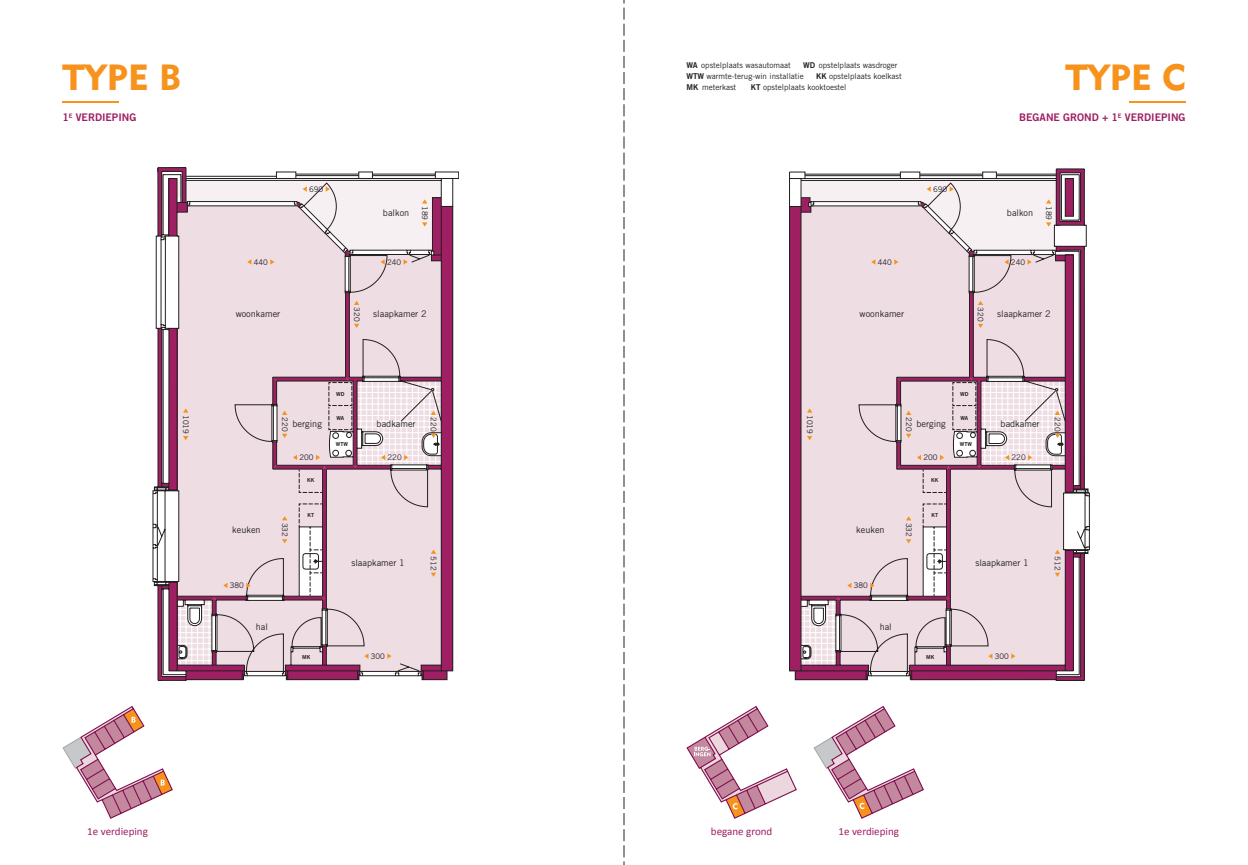
<style>
.page{position:relative;width:1248px;height:865px;background:#fff}
.page>*{position:absolute;margin:0;border:0;box-sizing:border-box;transform-origin:0 0}
.t1{font:36px "Geometric 415 BT Black A";color:#f7931d}
.t2{font:11px "Calibri";color:#9e1f62}
.t3{font:10.5px "Trade Gothic LT Std Bd 2";color:#9e1f62}
.t4{font:9.1px "Trade Gothic LT Std";color:#231f20}
.t5{font:8px/11px "Trade Gothic LT Std";color:#231f20}
.t6{font:7.7px "Trade Gothic LT Std";color:#231f20}
.t7{font:5.5px "Trade Gothic LT Std Bd 2";color:#231f20}
.s1{font-family:"Trade Gothic LT Std Bd 2"}
</style>
<div class="page">
<hr style="left:62px;top:101px;width:57px;height:1px;background:#f7931d">
<hr style="left:1128px;top:101px;width:57px;height:1px;background:#f7931d">
<svg style="left:789px;top:169px;width:300px;height:511px"></svg>
<svg style="left:806px;top:408px;width:6px;height:4px"></svg>
<svg style="left:806px;top:436px;width:6px;height:4px"></svg>
<svg style="left:847px;top:582px;width:4px;height:6px"></svg>
<svg style="left:870px;top:582px;width:4px;height:6px"></svg>
<svg style="left:1054px;top:549px;width:6px;height:5px"></svg>
<svg style="left:1054px;top:572px;width:6px;height:5px"></svg>
<svg style="left:1054px;top:411px;width:6px;height:4px"></svg>
<svg style="left:1045px;top:433px;width:20px;height:23px"></svg>
<svg style="left:988px;top:653px;width:4px;height:6px"></svg>
<svg style="left:1011px;top:653px;width:4px;height:6px"></svg>
<svg style="left:1027px;top:455px;width:5px;height:5px"></svg>
<svg style="left:896px;top:292px;width:118px;height:319px"></svg>
<svg style="left:800px;top:180px;width:260px;height:85px"></svg>
<svg style="left:153px;top:167px;width:306px;height:513px"></svg>
<svg style="left:183px;top:408px;width:5px;height:4px"></svg>
<svg style="left:183px;top:436px;width:5px;height:4px"></svg>
<svg style="left:223px;top:582px;width:4px;height:6px"></svg>
<svg style="left:246px;top:582px;width:4px;height:6px"></svg>
<svg style="left:431px;top:549px;width:5px;height:5px"></svg>
<svg style="left:431px;top:572px;width:5px;height:5px"></svg>
<svg style="left:431px;top:411px;width:5px;height:4px"></svg>
<svg style="left:422px;top:433px;width:19px;height:22px"></svg>
<svg style="left:364px;top:653px;width:4px;height:5px"></svg>
<svg style="left:387px;top:653px;width:4px;height:5px"></svg>
<svg style="left:404px;top:455px;width:4px;height:5px"></svg>
<svg style="left:273px;top:292px;width:117px;height:319px"></svg>
<svg style="left:177px;top:180px;width:264px;height:85px"></svg>
<svg style="left:813px;top:705px;width:111px;height:114px"></svg>
<svg style="left:62px;top:705px;width:111px;height:114px"></svg>
<svg style="left:686px;top:705px;width:111px;height:114px"></svg>
<svg style="left:623px;top:0;width:1px;height:865px"></svg>
<h1 class="t1" style="left:62px;top:55px;width:120px">TYPE B</h1>
<h3 class="t3" style="left:62px;top:111px;width:76px">1<sup>E</sup> VERDIEPING</h3>
<p class="t6" style="left:190px;top:415px;width:20px;rotate:90deg">1019</p>
<p class="t6" style="left:254px;top:257px;width:16px">440</p>
<p class="t6" style="left:309px;top:184px;width:16px">690</p>
<p class="t4" style="left:383px;top:207px;width:28px">balkon</p>
<p class="t6" style="left:429px;top:206px;width:16px;rotate:90deg">189</p>
<p class="t6" style="left:387px;top:257px;width:16px">240</p>
<p class="t6" style="left:361px;top:307px;width:16px;rotate:90deg">320</p>
<p class="t4" style="left:236px;top:308px;width:46px">woonkamer</p>
<p class="t4" style="left:373px;top:308px;width:55px">slaapkamer 2</p>
<p class="t4" style="left:232px;top:524px;width:30px">keuken</p>
<p class="t6" style="left:230px;top:580px;width:16px">380</p>
<p class="t4" style="left:256px;top:621px;width:14px">hal</p>
<p class="t7" style="left:336px;top:391px;width:10px">WD</p>
<p class="t7" style="left:336px;top:414px;width:9px">WA</p>
<p class="t7" style="left:336px;top:441px;width:14px">WTW</p>
<p class="t6" style="left:289px;top:417px;width:16px;rotate:90deg">220</p>
<p class="t4" style="left:292px;top:418px;width:31px">berging</p>
<p class="t4" style="left:376px;top:418px;width:40px">badkamer</p>
<p class="t6" style="left:299px;top:452px;width:16px">200</p>
<p class="t6" style="left:387px;top:452px;width:16px">220</p>
<p class="t6" style="left:289px;top:522px;width:16px;rotate:90deg">332</p>
<p class="t7" style="left:307px;top:476px;width:9px">KK</p>
<p class="t7" style="left:307px;top:512px;width:8px">KT</p>
<p class="t7" style="left:302px;top:653px;width:10px">MK</p>
<p class="t4" style="left:351px;top:557px;width:55px">slaapkamer 1</p>
<p class="t6" style="left:371px;top:651px;width:16px">300</p>
<p class="t6" style="left:438px;top:417px;width:16px;rotate:90deg">220</p>
<p class="t6" style="left:438px;top:556px;width:16px;rotate:90deg">512</p>
<p class="t5" style="left:686px;top:60px;width:106px"><span class="s1">WA</span> opstelplaats wasautomaat</p>
<p class="t5" style="left:686px;top:60px;width:213px;text-indent:117px"><span class="s1">WD</span> opstelplaats wasdroger<br><span class="s1">WTW</span> warmte-terug-win installatie</p>
<p class="t5" style="left:816px;top:71px;width:87px"><span class="s1">KK</span> opstelplaats koelkast</p>
<p class="t5" style="left:686px;top:82px;width:51px"><span class="s1">MK</span> meterkast</p>
<p class="t5" style="left:750px;top:82px;width:97px"><span class="s1">KT</span> opstelplaats kooktoestel</p>
<p class="t6" style="left:877px;top:257px;width:16px">440</p>
<p class="t6" style="left:933px;top:184px;width:16px">690</p>
<h1 class="t1" style="left:1065px;top:55px;width:122px">TYPE C</h1>
<h3 class="t3" style="left:1019px;top:111px;width:168px">BEGANE GROND + 1<sup>E</sup> VERDIEPING</h3>
<p class="t4" style="left:1006px;top:207px;width:28px">balkon</p>
<p class="t6" style="left:1053px;top:206px;width:16px;rotate:90deg">189</p>
<p class="t6" style="left:1010px;top:257px;width:16px">240</p>
<p class="t6" style="left:985px;top:307px;width:16px;rotate:90deg">320</p>
<p class="t4" style="left:859px;top:308px;width:46px">woonkamer</p>
<p class="t4" style="left:997px;top:308px;width:55px">slaapkamer 2</p>
<p class="t6" style="left:814px;top:415px;width:20px;rotate:90deg">1019</p>
<p class="t4" style="left:856px;top:524px;width:30px">keuken</p>
<p class="t6" style="left:853px;top:580px;width:16px">380</p>
<p class="t4" style="left:879px;top:621px;width:14px">hal</p>
<p class="t7" style="left:960px;top:391px;width:10px">WD</p>
<p class="t7" style="left:960px;top:414px;width:9px">WA</p>
<p class="t7" style="left:959px;top:441px;width:14px">WTW</p>
<p class="t6" style="left:913px;top:417px;width:16px;rotate:90deg">220</p>
<p class="t4" style="left:916px;top:418px;width:31px">berging</p>
<p class="t4" style="left:1000px;top:418px;width:40px">badkamer</p>
<p class="t6" style="left:923px;top:452px;width:16px">200</p>
<p class="t6" style="left:1011px;top:452px;width:16px">220</p>
<p class="t6" style="left:913px;top:522px;width:16px;rotate:90deg">332</p>
<p class="t7" style="left:931px;top:476px;width:9px">KK</p>
<p class="t7" style="left:931px;top:512px;width:8px">KT</p>
<p class="t7" style="left:926px;top:653px;width:10px">MK</p>
<p class="t4" style="left:975px;top:557px;width:55px">slaapkamer 1</p>
<p class="t6" style="left:994px;top:651px;width:16px">300</p>
<p class="t6" style="left:1062px;top:417px;width:16px;rotate:90deg">220</p>
<p class="t6" style="left:1062px;top:556px;width:16px;rotate:90deg">512</p>
<h2 class="t2" style="left:87px;top:824px;width:62px">1e verdieping</h2>
<h2 class="t2" style="left:710px;top:824px;width:63px">begane grond</h2>
<h2 class="t2" style="left:838px;top:824px;width:62px">1e verdieping</h2>
</div>
